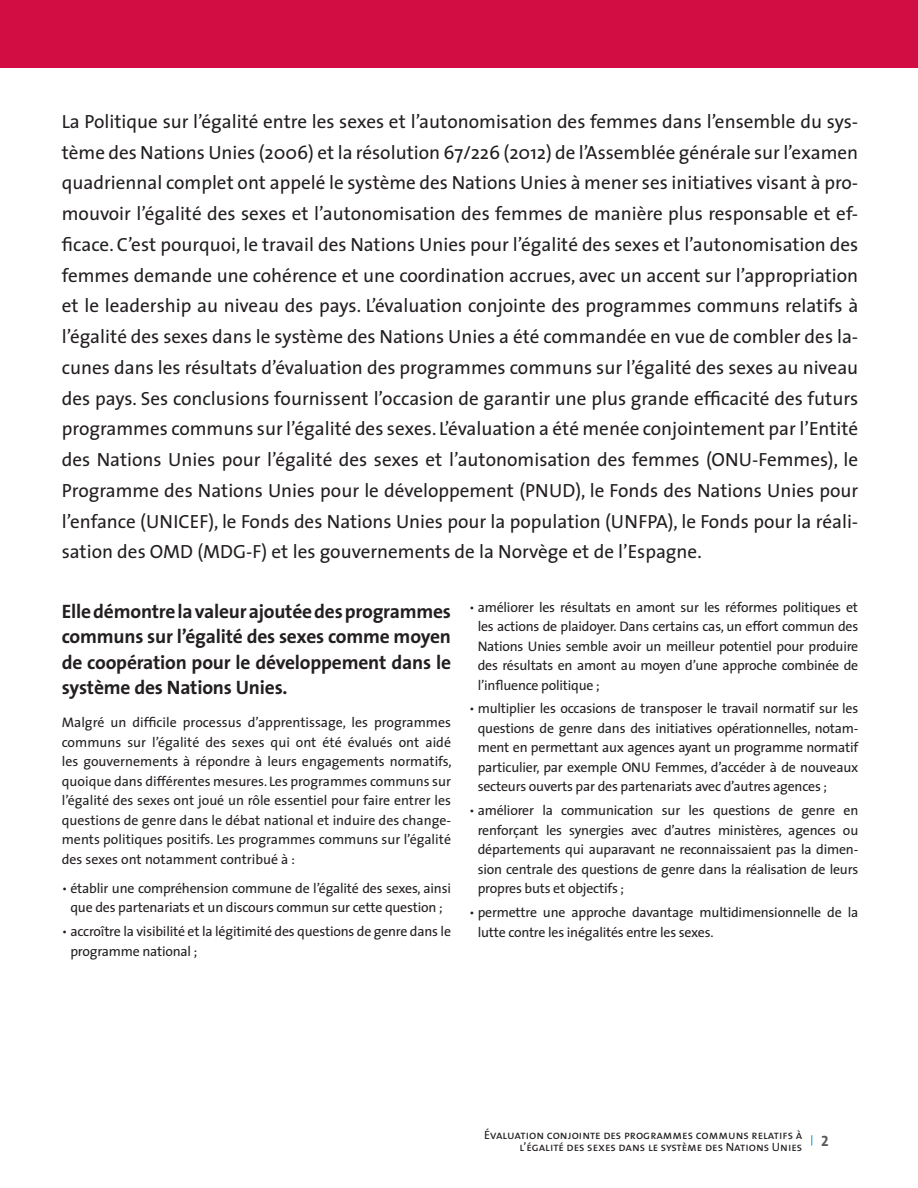
<style>
.page{position:relative;width:918px;height:1188px;background:#fff}
.page>*{position:absolute;margin:0;border:0;box-sizing:border-box;transform-origin:0 0}
.t1{font:700 19.5px/25.5px "The Sans";letter-spacing:-.01em;color:#231f20;text-align:justify}
.t2{font:19.2px/30.8px "The Sans";color:#231f20;text-align:justify}
.t3{font:15px "The Sans Bold Caps";color:#57585a}
.t4{font:13.8px/19.5px "The Sans";letter-spacing:-.015em;color:#231f20;text-align:justify}
.t5{font:12px/12px "The Sans Caps";color:#231f20;text-align:right}
.s1{font-weight:300}
</style>
<div class="page">
<div style="left:0;top:0;width:918px;height:68px;background:#d20d44"></div>
<p class="t2" style="left:62px;top:106px;width:798px">La Politique sur l’égalité entre les sexes et l’autonomisation des femmes dans l’ensemble du sys&shy;tème des Nations Unies (2006) et la résolution 67/226 (2012) de l’Assemblée générale sur l’examen quadriennal complet ont appelé le système des Nations Unies à mener ses initiatives visant à pro&shy;mouvoir l’égalité des sexes et l’autonomisation des femmes de manière plus responsable et ef&shy;ficace. C’est pourquoi, le travail des Nations Unies pour l’égalité des sexes et l’autonomisation des femmes demande une cohérence et une coordination accrues, avec un accent sur l’appropriation et le leadership au niveau des pays. L’évaluation conjointe des programmes communs relatifs à l’égalité des sexes dans le système des Nations Unies a été commandée en vue de combler des la&shy;cunes dans les résultats d’évaluation des programmes communs sur l’égalité des sexes au niveau des pays. Ses conclusions fournissent l’occasion de garantir une plus grande efficacité des futurs programmes communs sur l’égalité des sexes. L’évaluation a été menée conjointement par l’Entité des Nations Unies pour l’égalité des sexes et l’autonomisation des femmes (ONU-Femmes), le Programme des Nations Unies pour le développement (PNUD), le Fonds des Nations Unies pour l’enfance (UNICEF), le Fonds des Nations Unies pour la population (UNFPA), le Fonds pour la réali&shy;sation des OMD (MDG-F) et les gouvernements de la Norvège et de l’Espagne.</p>
<h1 class="t1" style="left:62px;top:598px;width:391px">Elle démontre la valeur ajoutée des programmes communs sur l’égalité des sexes comme moyen de coopération pour le développement dans le système des Nations Unies.</h1>
<p class="t4" style="left:62px;top:712px;width:391px">Malgré un difficile processus d’apprentissage, les programmes communs sur l’égalité des sexes qui ont été évalués ont aidé les gouvernements à répondre à leurs engagements normatifs, quoique dans différentes mesures. Les programmes communs sur l’égalité des sexes ont joué un rôle essentiel pour faire entrer les questions de genre dans le débat national et induire des change&shy;ments politiques positifs. Les programmes communs sur l’égalité des sexes ont notamment contribué à :</p>
<p class="t4" style="left:62px;top:878px;width:391px;text-align:center"><span class="s1">•</span> établir une compréhension commune de l’égalité des sexes, ainsi que des partenariats et un discours commun sur cette question ;</p>
<p class="t4" style="left:70px;top:921px;width:382px;text-indent:-9px"><span class="s1">•</span> accroître la visibilité et la légitimité des questions de genre dans le programme national ;</p>
<p class="t4" style="left:478px;top:597px;width:382px;text-indent:-9px"><span class="s1">•</span> améliorer les résultats en amont sur les réformes politiques et les actions de plaidoyer. Dans certains cas, un effort commun des Nations Unies semble avoir un meilleur potentiel pour produire des résultats en amont au moyen d’une approche combinée de l’influence politique ;</p>
<p class="t4" style="left:478px;top:699px;width:382px;text-indent:-9px"><span class="s1">•</span> multiplier les occasions de transposer le travail normatif sur les questions de genre dans des initiatives opérationnelles, notam&shy;ment en permettant aux agences ayant un programme normatif particulier, par exemple ONU Femmes, d’accéder à de nouveaux secteurs ouverts par des partenariats avec d’autres agences ;</p>
<p class="t4" style="left:478px;top:800px;width:382px;text-indent:-9px"><span class="s1">•</span> améliorer la communication sur les questions de genre en renforçant les synergies avec d’autres ministères, agences ou départements qui auparavant ne reconnaissaient pas la dimen&shy;sion centrale des questions de genre dans la réalisation de leurs propres buts et objectifs ;</p>
<p class="t4" style="left:478px;top:902px;width:382px;text-indent:-9px"><span class="s1">•</span> permettre une approche davantage multidimensionnelle de la lutte contre les inégalités entre les sexes.</p>
<p class="t5" style="left:484px;top:1128px;width:320px">Évaluation conjointe des programmes communs relatifs à l’égalité des sexes dans le système des Nations Unies</p>
<p class="t3" style="left:821px;top:1128px;width:9px">2</p>
</div>
